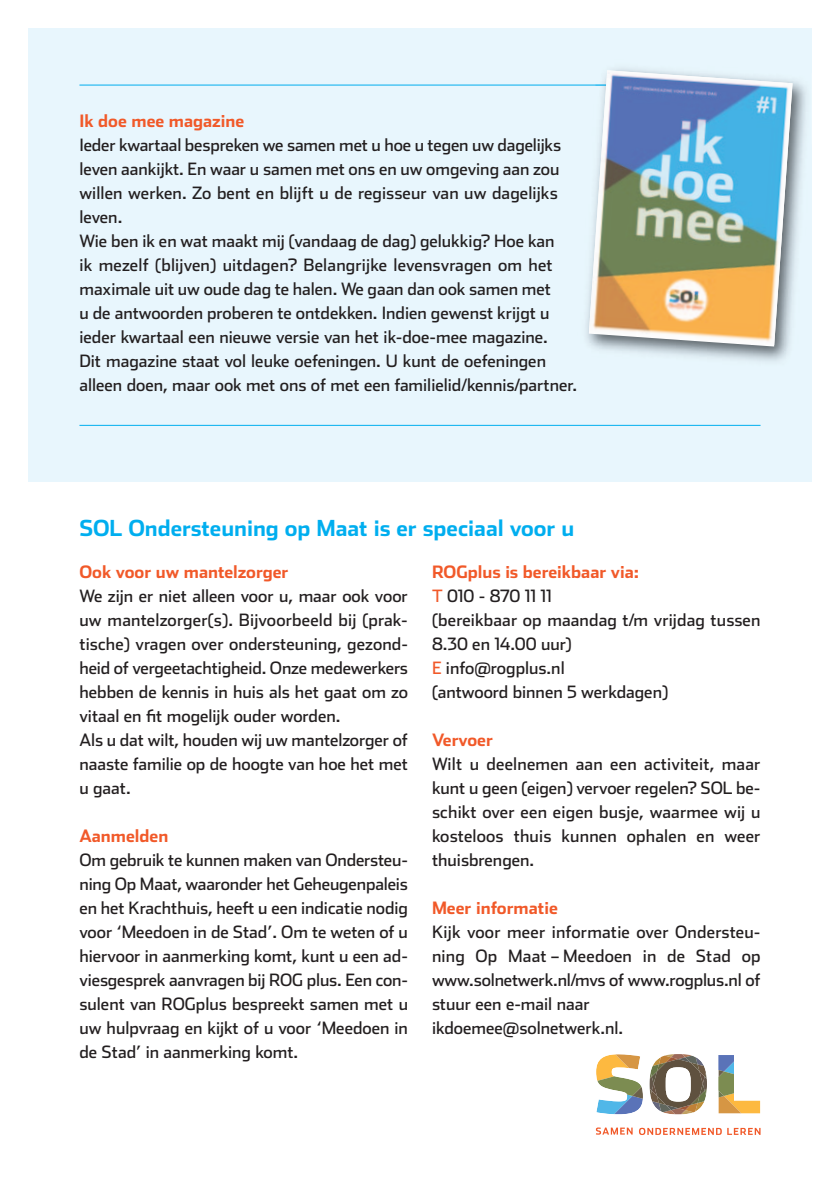
<style>
.page{position:relative;width:840px;height:1191px;background:#fff}
.page>*{position:absolute;margin:0;border:0;box-sizing:border-box;transform-origin:0 0}
.t1{font:700 22px "Stainless";color:#00aeef}
.t2{font:17px/24px "Stainless";color:#231f20;text-align:justify}
.t3{font:700 17px "Stainless";color:#f15929}
.s1{color:#f15929}
</style>
<div class="page">
<div style="left:28px;top:28px;width:783px;height:454px;background:#e8f6fd"></div>
<svg style="left:639px;top:1127px;width:121px;height:8px"></svg>
<svg style="left:595px;top:1127px;width:37px;height:7px"></svg>
<svg style="left:596px;top:1054px;width:163px;height:60px"></svg>
<hr style="left:79px;top:425px;width:681px;height:1px;background:#00aeef">
<hr style="left:79px;top:85px;width:681px;height:1px;background:#00aeef">
<img style="left:811px;top:73px;width:1px;height:76px">
<img style="left:576px;top:68px;width:230px;height:293px">
<img style="left:588px;top:70px;width:204px;height:275px">
<p class="t3" style="left:79px;top:111px;width:166px">Ik doe mee magazine</p>
<p class="t2" style="left:79px;top:134px;width:483px;text-align:left">Ieder kwartaal bespreken we samen met u hoe u tegen uw dagelijks leven aankijkt. En waar u samen met ons en uw omgeving aan zou willen werken. Zo bent en blijft u de regisseur van uw dagelijks leven.</p>
<p class="t2" style="left:79px;top:230px;width:499px;text-align:left">Wie ben ik en wat maakt mij (vandaag de dag) gelukkig? Hoe kan<br>ik mezelf (blijven) uitdagen? Belangrijke levensvragen om het maximale uit uw oude dag te halen. We gaan dan ook samen met<br>u de antwoorden proberen te ontdekken. Indien gewenst krijgt u ieder kwartaal een nieuwe versie van het ik-doe-mee magazine.<br>Dit magazine staat vol leuke oefeningen. U kunt de oefeningen alleen doen, maar ook met ons of met een familielid/kennis/partner.</p>
<p class="t1" style="left:79px;top:515px;width:496px">SOL Ondersteuning op Maat is er speciaal voor u</p>
<p class="t3" style="left:79px;top:561px;width:210px">Ook voor uw mantelzorger</p>
<p class="t2" style="left:79px;top:585px;width:330px">We zijn er niet alleen voor u, maar ook voor uw mantelzorger(s). Bijvoorbeeld bij (prak&shy;tische) vragen over ondersteuning, gezond&shy;heid of vergeetachtigheid. Onze medewerkers hebben de kennis in huis als het gaat om zo vitaal en fit mogelijk ouder worden.</p>
<p class="t2" style="left:79px;top:729px;width:330px">Als u dat wilt, houden wij uw mantelzorger of naaste familie op de hoogte van hoe het met u gaat.</p>
<p class="t3" style="left:79px;top:825px;width:90px">Aanmelden</p>
<p class="t2" style="left:79px;top:849px;width:330px">Om gebruik te kunnen maken van Ondersteu&shy;ning Op Maat, waaronder het Geheugenpaleis en het Krachthuis, heeft u een indicatie nodig voor ‘Meedoen in de Stad’. Om te weten of u hiervoor in aanmerking komt, kunt u een ad&shy;viesgesprek aanvragen bij ROG plus. Een con&shy;sulent van ROGplus bespreekt samen met u uw hulpvraag en kijkt of u voor ‘Meedoen in de Stad’ in aanmerking komt.</p>
<p class="t3" style="left:432px;top:561px;width:209px">ROGplus is bereikbaar via:</p>
<p class="t2" style="left:432px;top:585px;width:121px"><span class="s1">T</span> 010 - 870 11 11</p>
<p class="t2" style="left:432px;top:609px;width:330px">(bereikbaar op maandag t/m vrijdag tussen<br>8.30 en 14.00 uur)</p>
<p class="t2" style="left:432px;top:657px;width:134px"><span class="s1">E</span> info@rogplus.nl</p>
<p class="t2" style="left:432px;top:681px;width:237px">(antwoord binnen 5 werkdagen)</p>
<p class="t3" style="left:432px;top:729px;width:62px">Vervoer</p>
<p class="t2" style="left:432px;top:753px;width:330px">Wilt u deelnemen aan een activiteit, maar kunt u geen (eigen) vervoer regelen? SOL be&shy;schikt over een eigen busje, waarmee wij u kosteloos thuis kunnen ophalen en weer thuisbrengen.</p>
<p class="t3" style="left:432px;top:897px;width:127px">Meer informatie</p>
<p class="t2" style="left:432px;top:921px;width:330px">Kijk voor meer informatie over Ondersteu&shy;ning Op Maat – Meedoen in de Stad op www.solnetwerk.nl/mvs of www.rogplus.nl of stuur een e-mail naar</p>
<p class="t2" style="left:432px;top:1017px;width:193px">ikdoemee@solnetwerk.nl.</p>
</div>
